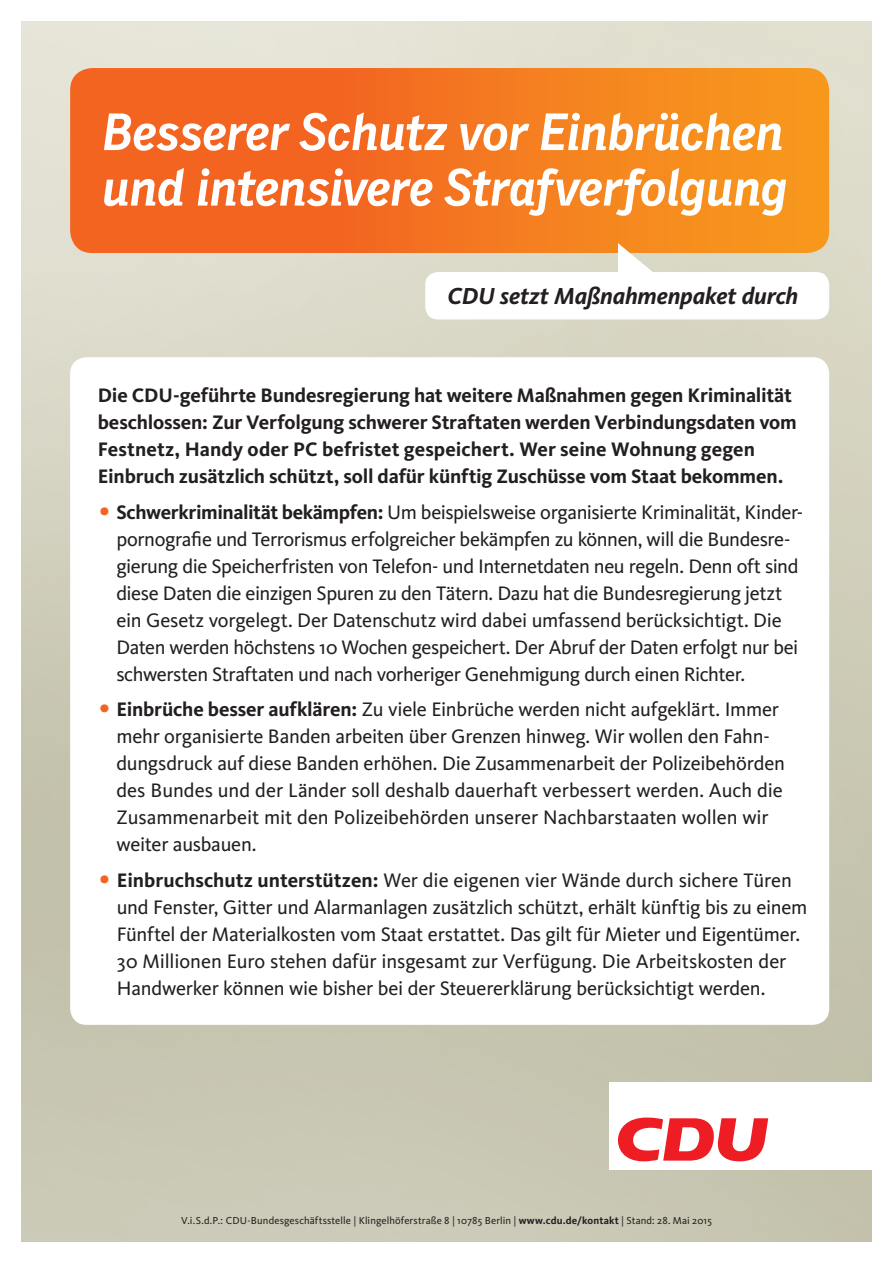
<style>
.page{position:relative;width:893px;height:1263px;background:#fff}
.page>*{position:absolute;margin:0;border:0;box-sizing:border-box;transform-origin:0 0}
.t1{font:italic 700 52.5px/55.5px "CDU Skopex";letter-spacing:-.03em;color:#fff}
.t2{font:italic 700 24px "CDU Kievit";letter-spacing:-.005em;color:#231f20}
.t3{font:20.25px/27px "CDU Kievit";letter-spacing:-.015em;color:#231f20}
.t4{font:700 20.25px/27px "CDU Kievit";letter-spacing:-.01em;color:#231f20}
.t5{font:10.5px "CDU Kievit";letter-spacing:.01em;color:#231f20}
.s1{font-weight:700}
</style>
<div class="page">
<svg style="left:70px;top:68px;width:759px;height:185px;background:#f47720"></svg>
<svg style="left:618px;top:243px;width:42px;height:29px"></svg>
<svg style="left:618px;top:1117px;width:150px;height:44px"></svg>
<h1 class="t1" style="left:102px;top:104px;width:688px">Besserer Schutz vor Einbrüchen und intensivere Strafverfolgung</h1>
<p class="t2" style="left:447px;top:282px;width:352px">CDU setzt Maßnahmenpaket durch</p>
<p class="t4" style="left:98px;top:382px;width:701px">Die CDU-geführte Bundesregierung hat weitere Maßnahmen gegen Kriminalität beschlossen: Zur Verfolgung schwerer Straftaten werden Verbindungsdaten vom Festnetz, Handy oder PC befristet gespeichert. Wer seine Wohnung gegen Einbruch zusätzlich schützt, soll dafür künftig Zuschüsse vom Staat bekommen.</p>
<p class="t3" style="left:116px;top:499px;width:688px"><span class="s1">Schwerkriminalität bekämpfen:</span> Um beispielsweise organisierte Kriminalität, Kinder&shy;pornografie und Terrorismus erfolgreicher bekämpfen zu können, will die Bundesre&shy;gierung die Speicherfristen von Telefon- und Internetdaten neu regeln. Denn oft sind diese Daten die einzigen Spuren zu den Tätern. Dazu hat die Bundesregierung jetzt ein Gesetz vorgelegt. Der Datenschutz wird dabei umfassend berücksichtigt. Die Daten werden höchstens 10 Wochen gespeichert. Der Abruf der Daten erfolgt nur bei schwersten Straftaten und nach vorheriger Genehmigung durch einen Richter.</p>
<p class="t3" style="left:116px;top:696px;width:670px"><span class="s1">Einbrüche besser aufklären:</span> Zu viele Einbrüche werden nicht aufgeklärt. Immer mehr organisierte Banden arbeiten über Grenzen hinweg. Wir wollen den Fahn&shy;dungsdruck auf diese Banden erhöhen. Die Zusammenarbeit der Polizeibehörden des Bundes und der Länder soll deshalb dauerhaft verbessert werden. Auch die Zusammenarbeit mit den Polizeibehörden unserer Nachbarstaaten wollen wir weiter ausbauen.</p>
<p class="t3" style="left:117px;top:867px;width:692px"><span class="s1">Einbruchschutz unterstützen:</span> Wer die eigenen vier Wände durch sichere Türen und Fenster, Gitter und Alarmanlagen zusätzlich schützt, erhält künftig bis zu einem Fünftel der Materialkosten vom Staat erstattet. Das gilt für Mieter und Eigentümer.<br>30 Millionen Euro stehen dafür insgesamt zur Verfügung. Die Arbeitskosten der Handwerker können wie bisher bei der Steuererklärung berücksichtigt werden.</p>
<p class="t5" style="left:181px;top:1215px;width:532px">V.i.S.d.P.: CDU-Bundesgeschäftsstelle | Klingelhöferstraße 8 | 10785 Berlin | <span class="s1">www.cdu.de/kontakt</span> | Stand: 28. Mai 2015</p>
</div>
